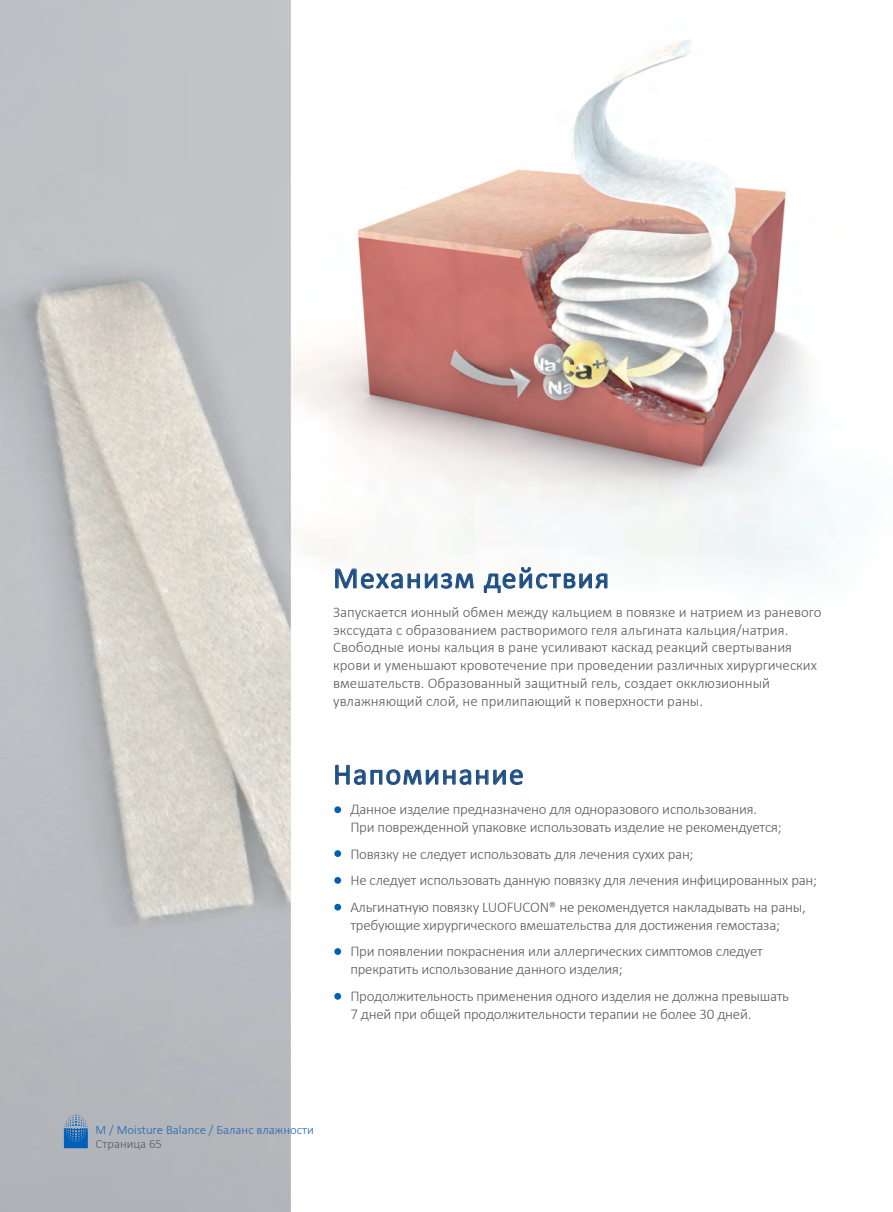
<style>
.page{position:relative;width:893px;height:1212px;background:#fff}
.page>*{position:absolute;margin:0;border:0;box-sizing:border-box;transform-origin:0 0}
.t1{font:29.7px "Calibri";letter-spacing:.045em;color:#1d4f85}
.t2{font:300 14.85px/17.9px "Calibri";letter-spacing:-.015em;color:#5a5a5b}
.t3{font:300 12.75px "Calibri";color:#2167b2}
.t4{font:300 12.75px "Calibri";color:#595a5b}
</style>
<div class="page">
<img style="left:291px;top:40px;width:557px;height:554px">
<img style="left:0;top:0;width:291px;height:1212px">
<svg style="left:335px;top:567px;width:139px;height:27px"></svg>
<svg style="left:484px;top:567px;width:123px;height:26px"></svg>
<svg style="left:335px;top:764px;width:188px;height:21px"></svg>
<div style="left:334px;top:850px;width:7px;height:7px;background:#005fb9;border-radius:50%"></div>
<div style="left:334px;top:877px;width:7px;height:7px;background:#005fb9;border-radius:50%"></div>
<div style="left:334px;top:806px;width:7px;height:7px;background:#005fb9;border-radius:50%"></div>
<div style="left:334px;top:948px;width:7px;height:7px;background:#005fb9;border-radius:50%"></div>
<div style="left:334px;top:993px;width:7px;height:7px;background:#005fb9;border-radius:50%"></div>
<div style="left:334px;top:904px;width:7px;height:6px;background:#005fb9;border-radius:50%"></div>
<svg style="left:64px;top:1114px;width:24px;height:34px"></svg>
<h1 class="t1" style="left:333px;top:559px;width:277px">Механизм действия</h1>
<p class="t2" style="left:333px;top:603px;width:490px">Запускается ионный обмен между кальцием в повязке и натрием из раневого экссудата с образованием растворимого геля альгината кальция/натрия.<br>Свободные ионы кальция в ране усиливают каскад реакций свертывания крови и уменьшают кровотечение при проведении различных хирургических вмешательств. Образованный защитный гель, создает окклюзионный увлажняющий слой, не прилипающий к поверхности раны.</p>
<h1 class="t1" style="left:333px;top:756px;width:192px">Напоминание</h1>
<p class="t2" style="left:350px;top:800px;width:433px">Данное изделие предназначено для одноразового использования.<br>При поврежденной упаковке использовать изделие не рекомендуется;</p>
<p class="t2" style="left:350px;top:840px;width:468px;line-height:26.5px">Повязку не следует использовать для лечения сухих ран;<br>Не следует использовать данную повязку для лечения инфицированных ран;<br>Альгинатную повязку LUOFUCON® не рекомендуется накладывать на раны,</p>
<p class="t2" style="left:350px;top:911px;width:431px;line-height:26.5px">требующие хирургического вмешательства для достижения гемостаза;<br>При появлении покраснения или аллергических симптомов следует</p>
<p class="t2" style="left:350px;top:956px;width:440px;line-height:26.5px">прекратить использование данного изделия;<br>Продолжительность применения одного изделия не должна превышать</p>
<p class="t2" style="left:350px;top:1005px;width:402px">7 дней при общей продолжительности терапии не более 30 дней.</p>
<p class="t3" style="left:96px;top:1121px;width:220px">M / Moisture Balance / Баланс влажности</p>
<p class="t4" style="left:96px;top:1136px;width:68px">Страница 65</p>
</div>
